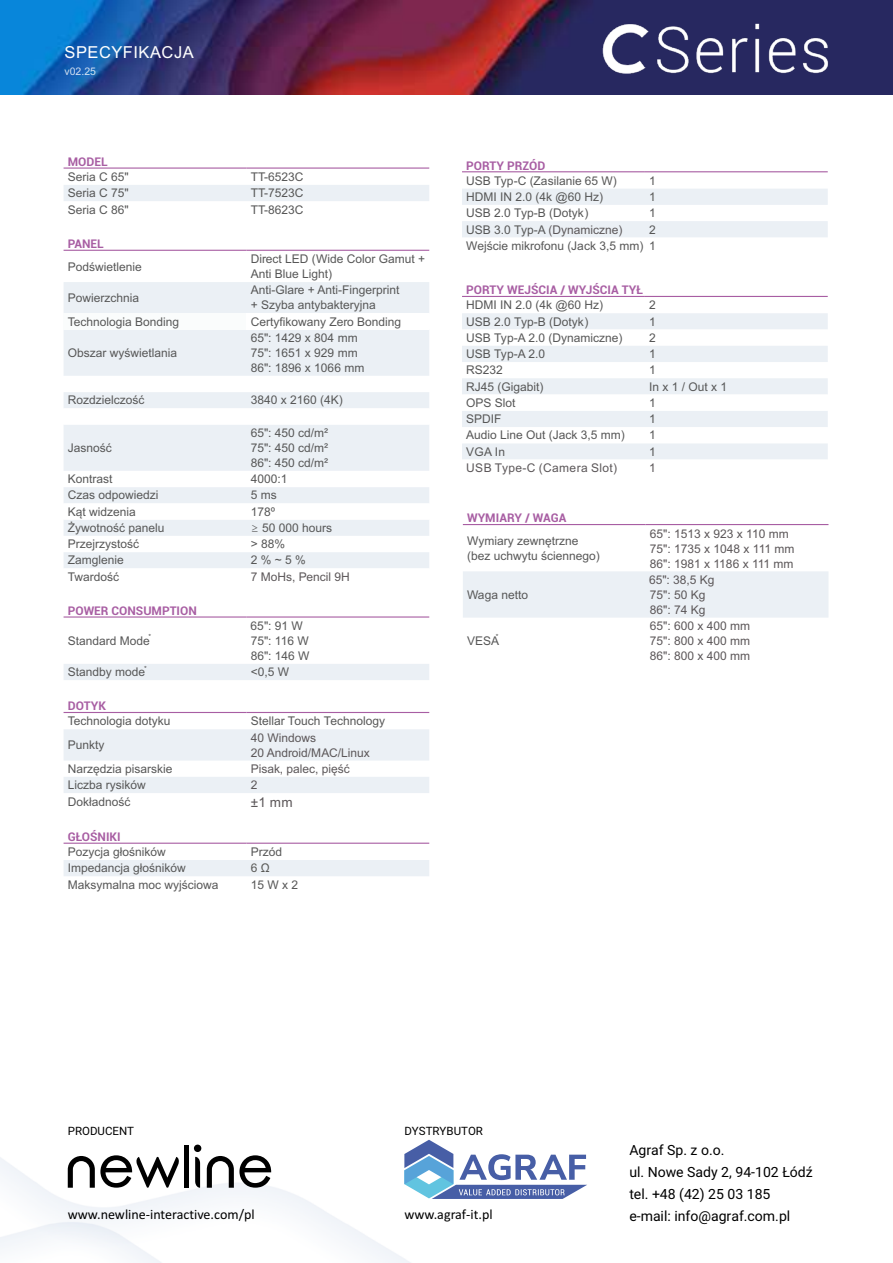
<style>
.page{position:relative;width:893px;height:1263px;background:#fff}
.page>*{position:absolute;margin:0;border:0;box-sizing:border-box;transform-origin:0 0}
.t1{font:16.5px "Arial";letter-spacing:.03em;color:#fff}
.t2{font:14.1px/21.8px "Roboto";color:#000}
.t3{font:14.1px "Calibri";color:#000}
.t4{font:13.5px "Arial";color:#5c5759}
.t5{font:12px/15px "Arial";color:#575757}
.t6{font:12px/15px "Arial";color:#5c5759}
.t7{font:700 12px "Roboto";color:#a85ea3}
.t8{font:12px "Arial";letter-spacing:.03em;color:#5c5759}
.t9{font:12px "Arial";color:#595957}
.t10{font:11.55px "Roboto";color:#000}
.t11{font:10.5px "Arial";color:rgb(255 255 255/.8)}
.t12{font:7.05px "Arial";color:#575757}
.s1{font-family:"Malgun Gothic";font-weight:300}
.s2{color:#575757}
</style>
<div class="page">
<img style="left:0;top:0;width:893px;height:95px">
<img style="left:0;top:1147px;width:411px;height:116px">
<img style="left:592px;top:14px;width:236px;height:60px">
<div style="left:64px;top:282px;width:365px;height:94px;background:#ebf0f5"></div>
<div style="left:64px;top:313px;width:182px;height:17px;background:#fafcfc"></div>
<div style="left:246px;top:313px;width:183px;height:17px;background:#fff"></div>
<svg style="left:64px;top:392px;width:365px;height:176px;fill:#ebf0f5"></svg>
<hr style="left:64px;top:250px;width:182px;height:1px;background:#a85ea3">
<hr style="left:246px;top:250px;width:183px;height:1px;background:#a85ea3">
<div style="left:64px;top:664px;width:365px;height:16px;background:#ebf0f5"></div>
<hr style="left:64px;top:616px;width:182px;height:2px;background:#a85ea3">
<hr style="left:246px;top:616px;width:183px;height:2px;background:#a85ea3">
<svg style="left:64px;top:729px;width:365px;height:64px"></svg>
<hr style="left:64px;top:712px;width:182px;height:1px;background:#a85ea3">
<hr style="left:246px;top:712px;width:183px;height:1px;background:#a85ea3">
<div style="left:64px;top:860px;width:365px;height:16px;background:#ebf0f5"></div>
<hr style="left:64px;top:843px;width:182px;height:1px;background:#a85ea3">
<hr style="left:246px;top:843px;width:183px;height:1px;background:#a85ea3">
<svg style="left:462px;top:172px;width:366px;height:65px"></svg>
<hr style="left:462px;top:171px;width:183px;height:1px;background:#a85ea3">
<hr style="left:645px;top:171px;width:183px;height:1px;background:#a85ea3">
<svg style="left:462px;top:313px;width:366px;height:146px"></svg>
<hr style="left:462px;top:296px;width:183px;height:1px;background:#a85ea3">
<hr style="left:645px;top:296px;width:183px;height:1px;background:#a85ea3">
<svg style="left:463px;top:525px;width:365px;height:1px"></svg>
<div style="left:463px;top:571px;width:365px;height:47px;background:#ebf0f5"></div>
<hr style="left:463px;top:524px;width:183px;height:1px;background:#a85ea3">
<hr style="left:646px;top:524px;width:182px;height:1px;background:#a85ea3">
<div style="left:64px;top:185px;width:365px;height:16px;background:#ebf0f5"></div>
<hr style="left:64px;top:167px;width:182px;height:2px;background:#a85ea3">
<hr style="left:246px;top:167px;width:183px;height:2px;background:#a85ea3">
<div style="left:184px;top:1145px;width:5px;height:42px;background:#000"></div>
<svg style="left:68px;top:1155px;width:112px;height:33px"></svg>
<svg style="left:207px;top:1155px;width:64px;height:33px"></svg>
<svg style="left:194px;top:1144px;width:7px;height:44px"></svg>
<svg style="left:404px;top:1140px;width:183px;height:59px"></svg>
<h1 class="t1" style="left:65px;top:46px;width:131px">SPECYFIKACJA</h1>
<p class="t11" style="left:65px;top:67px;width:33px">v02.25</p>
<p class="t7" style="left:68px;top:157px;width:41px">MODEL</p>
<p class="t5" style="left:68px;top:170px;width:62px">Seria C 65"</p>
<p class="t5" style="left:251px;top:170px;width:54px">TT-6523C</p>
<p class="t5" style="left:68px;top:187px;width:62px">Seria C 75"</p>
<p class="t5" style="left:251px;top:187px;width:54px">TT-7523C</p>
<p class="t5" style="left:68px;top:203px;width:62px">Seria C 86"</p>
<p class="t5" style="left:251px;top:203px;width:54px">TT-8623C</p>
<p class="t7" style="left:68px;top:239px;width:38px">PANEL</p>
<p class="t5" style="left:68px;top:260px;width:76px">Podświetlenie</p>
<p class="t5" style="left:251px;top:253px;width:176px">Direct LED (Wide Color Gamut +<br>Anti Blue Light)</p>
<p class="t5" style="left:68px;top:291px;width:73px">Powierzchnia</p>
<p class="t5" style="left:251px;top:284px;width:150px">Anti-Glare + Anti-Fingerprint + Szyba antybakteryjna</p>
<p class="t5" style="left:68px;top:315px;width:113px">Technologia Bonding</p>
<p class="t5" style="left:251px;top:315px;width:152px">Certyfikowany Zero Bonding</p>
<p class="t5" style="left:68px;top:346px;width:111px">Obszar wyświetlania</p>
<p class="t5" style="left:251px;top:331px;width:115px">65": 1429 x 804 mm<br>75": 1651 x 929 mm<br>86": 1896 x 1066 mm</p>
<p class="t5" style="left:68px;top:394px;width:78px">Rozdzielczość</p>
<p class="t5" style="left:251px;top:394px;width:94px">3840 x 2160 (4K)</p>
<p class="t5" style="left:68px;top:441px;width:46px">Jasność</p>
<p class="t5" style="left:251px;top:426px;width:79px;text-align:justify">65": 450 cd/m²<br>75": 450 cd/m²<br>86": 450 cd/m²</p>
<p class="t5" style="left:68px;top:473px;width:46px">Kontrast</p>
<p class="t5" style="left:251px;top:473px;width:38px">4000:1</p>
<p class="t5" style="left:68px;top:489px;width:92px">Czas odpowiedzi</p>
<p class="t5" style="left:251px;top:489px;width:28px">5 ms</p>
<p class="t5" style="left:68px;top:505px;width:70px">Kąt widzenia</p>
<p class="t5" style="left:251px;top:505px;width:26px">178º</p>
<p class="t5" style="left:68px;top:521px;width:98px">Żywotność panelu</p>
<p class="t5" style="left:251px;top:521px;width:83px"><span class="s1">≥</span> 50 000 hours</p>
<p class="t5" style="left:68px;top:538px;width:73px">Przejrzystość</p>
<p class="t5" style="left:251px;top:538px;width:36px">&gt; 88%</p>
<p class="t5" style="left:68px;top:554px;width:58px">Zamglenie</p>
<p class="t5" style="left:251px;top:554px;width:57px">2 % ~ 5 %</p>
<p class="t5" style="left:68px;top:570px;width:53px">Twardość</p>
<p class="t6" style="left:251px;top:570px;width:101px">7 MoHs, Pencil 9H</p>
<p class="t7" style="left:68px;top:606px;width:131px">POWER CONSUMPTION</p>
<p class="t5" style="left:251px;top:619px;width:54px">65": 91 W</p>
<p class="t12" style="left:149px;top:634px;width:4px">*</p>
<p class="t5" style="left:68px;top:634px;width:83px">Standard Mode</p>
<p class="t5" style="left:251px;top:634px;width:60px">75": 116 W<br>86": 146 W</p>
<p class="t12" style="left:144px;top:665px;width:4px">*</p>
<p class="t5" style="left:68px;top:666px;width:79px">Standby mode</p>
<p class="t5" style="left:251px;top:666px;width:40px">&lt;0,5 W</p>
<p class="t7" style="left:68px;top:701px;width:40px">DOTYK</p>
<p class="t5" style="left:68px;top:715px;width:104px">Technologia dotyku</p>
<p class="t5" style="left:251px;top:715px;width:136px">Stellar Touch Technology</p>
<p class="t5" style="left:68px;top:738px;width:38px">Punkty</p>
<p class="t6" style="left:251px;top:731px;width:121px">40 Windows<br>20 Android/MAC/Linux</p>
<p class="t5" style="left:68px;top:762px;width:106px">Narzędzia pisarskie</p>
<p class="t6" style="left:251px;top:762px;width:101px">Pisak, palec, pięść</p>
<p class="t5" style="left:68px;top:778px;width:80px">Liczba rysików</p>
<p class="t6" style="left:251px;top:778px;width:8px">2</p>
<p class="t5" style="left:68px;top:795px;width:64px">Dokładność</p>
<p class="t4" style="left:251px;top:797px;width:43px">±1 mm</p>
<p class="t7" style="left:68px;top:832px;width:54px">GŁOŚNIKI</p>
<p class="t5" style="left:68px;top:845px;width:100px">Pozycja głośników</p>
<p class="t5" style="left:251px;top:845px;width:33px">Przód</p>
<p class="t5" style="left:68px;top:862px;width:120px">Impedancja głośników</p>
<p class="t9" style="left:251px;top:864px;width:20px">6 Ω</p>
<p class="t5" style="left:68px;top:878px;width:152px">Maksymalna moc wyjściowa</p>
<p class="t5" style="left:251px;top:878px;width:49px">15 W x 2</p>
<p class="t7" style="left:466px;top:161px;width:81px">PORTY PRZÓD</p>
<p class="t5" style="left:466px;top:174px;width:152px">USB Typ-C (Zasilanie 65 W)</p>
<p class="t5" style="left:649px;top:174px;width:8px">1</p>
<p class="t5" style="left:466px;top:190px;width:138px">HDMI IN 2.0 (4k @60 Hz)</p>
<p class="t9" style="left:649px;top:192px;width:8px">1</p>
<p class="t5" style="left:466px;top:207px;width:124px">USB 2.0 Typ-B (Dotyk)</p>
<p class="t5" style="left:649px;top:207px;width:8px">1</p>
<p class="t6" style="left:466px;top:223px;width:158px"><span class="s2">USB 3.0 Typ-A</span> (Dynamiczne)</p>
<p class="t5" style="left:466px;top:222px;width:191px;line-height:16.2px;text-align:right">2<br>Wejście mikrofonu (Jack 3,5 mm) 1</p>
<p class="t7" style="left:466px;top:285px;width:178px">PORTY WEJŚCIA / WYJŚCIA TYŁ</p>
<p class="t5" style="left:466px;top:299px;width:138px">HDMI IN 2.0 (4k @60 Hz)</p>
<p class="t5" style="left:649px;top:299px;width:8px">2</p>
<p class="t5" style="left:466px;top:315px;width:124px">USB 2.0 Typ-B (Dotyk)</p>
<p class="t5" style="left:649px;top:315px;width:8px">1</p>
<p class="t5" style="left:466px;top:331px;width:158px">USB Typ-A 2.0 (Dynamiczne)</p>
<p class="t5" style="left:649px;top:331px;width:8px">2</p>
<p class="t5" style="left:466px;top:348px;width:80px">USB Typ-A 2.0</p>
<p class="t5" style="left:649px;top:348px;width:8px">1</p>
<p class="t5" style="left:466px;top:364px;width:38px">RS232</p>
<p class="t5" style="left:649px;top:364px;width:8px">1</p>
<p class="t5" style="left:466px;top:380px;width:79px">RJ45 (Gigabit)</p>
<p class="t5" style="left:649px;top:380px;width:80px">In x 1 / Out x 1</p>
<p class="t5" style="left:466px;top:396px;width:51px">OPS Slot</p>
<p class="t5" style="left:649px;top:396px;width:8px">1</p>
<p class="t5" style="left:466px;top:412px;width:37px">SPDIF</p>
<p class="t5" style="left:649px;top:412px;width:8px">1</p>
<p class="t5" style="left:466px;top:429px;width:160px">Audio Line Out (Jack 3,5 mm)</p>
<p class="t5" style="left:649px;top:429px;width:8px">1</p>
<p class="t5" style="left:466px;top:445px;width:40px">VGA In</p>
<p class="t5" style="left:649px;top:445px;width:8px">1</p>
<p class="t8" style="left:466px;top:463px;width:152px">USB Type-C (Camera Slot)</p>
<p class="t6" style="left:649px;top:461px;width:8px">1</p>
<p class="t7" style="left:467px;top:513px;width:101px">WYMIARY / WAGA</p>
<p class="t5" style="left:467px;top:534px;width:134px">Wymiary zewnętrzne (bez uchwytu ściennego)</p>
<p class="t6" style="left:650px;top:527px;width:146px">65": 1513 x 923 x 110 mm<br>75": 1735 x 1048 x 111 mm<br>86": 1981 x 1186 x 111 mm</p>
<p class="t5" style="left:467px;top:588px;width:62px">Waga netto</p>
<p class="t6" style="left:649px;top:573px;width:67px">65": 38,5 Kg<br>75": 50 Kg<br>86": 74 Kg</p>
<p class="t12" style="left:496px;top:634px;width:4px">*</p>
<p class="t5" style="left:467px;top:634px;width:34px">VESA</p>
<p class="t6" style="left:650px;top:619px;width:102px;text-align:justify">65": 600 x 400 mm 75": 800 x 400 mm 86": 800 x 400 mm</p>
<p class="t10" style="left:68px;top:1127px;width:68px">PRODUCENT</p>
<p class="t10" style="left:404px;top:1127px;width:80px">DYSTRYBUTOR</p>
<p class="t2" style="left:629px;top:1141px;width:185px">Agraf Sp. z o.o.<br>ul. Nowe Sady 2, 94-102 Łódź tel. +48 (42) 25 03 185</p>
<p class="t3" style="left:68px;top:1209px;width:188px">www.newline-interactive.com/pl</p>
<p class="t3" style="left:404px;top:1209px;width:90px">www.agraf-it.pl</p>
<p class="t2" style="left:629px;top:1206px;width:162px">e-mail: info@agraf.com.pl</p>
</div>
